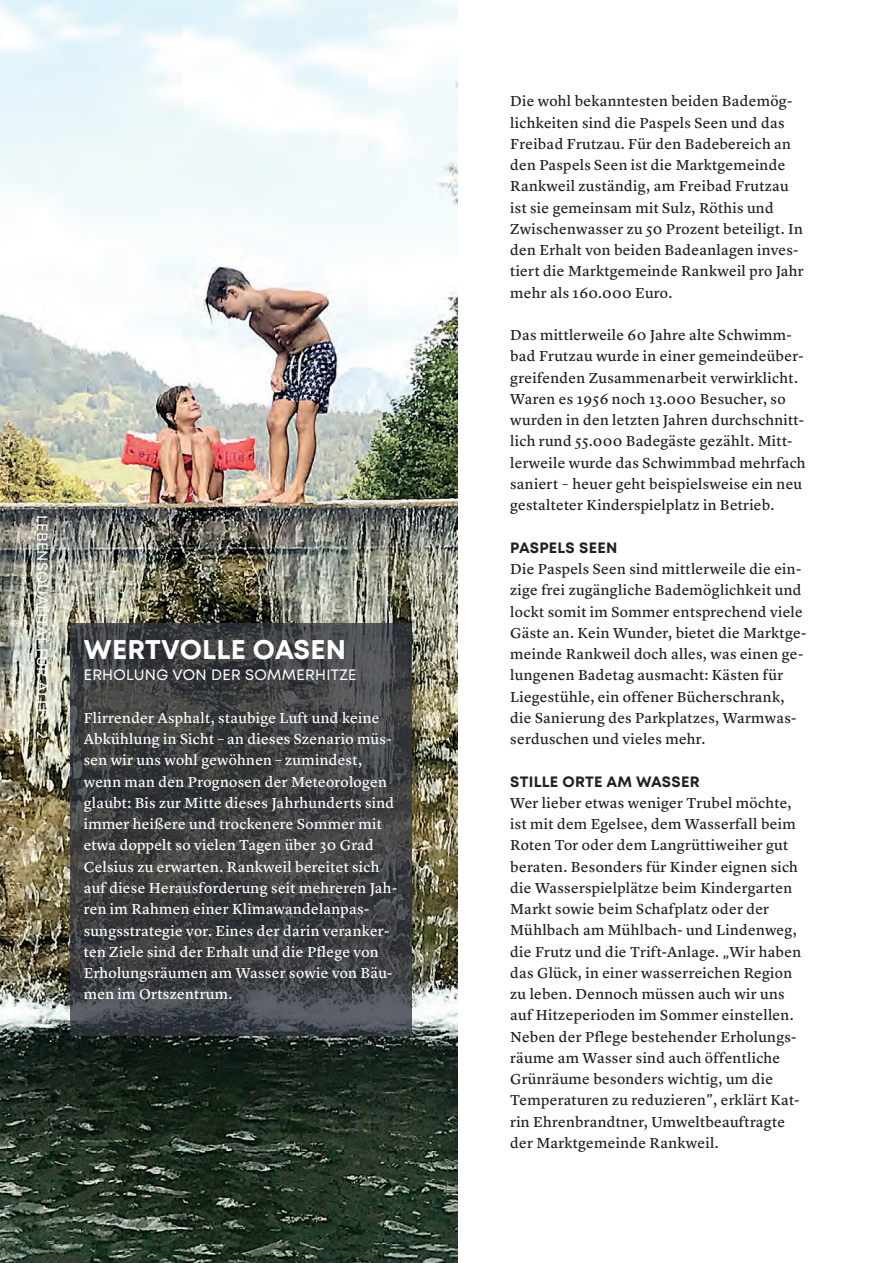
<style>
.page{position:relative;width:893px;height:1263px;background:#fff}
.page>*{position:absolute;margin:0;border:0;box-sizing:border-box;transform-origin:0 0}
.t1{font:700 27px "Mont";letter-spacing:.01em;color:#fff}
.t2{font:15px/21.3px "Lyon Text Regular No.2";letter-spacing:.02em;color:#231f20}
.t3{font:15px/21.3px "Lyon Text Regular No.2";letter-spacing:.02em;color:#fff}
.t4{font:15px "Mont";letter-spacing:.02em;color:#fff}
.t5{font:700 15px "Mont";letter-spacing:.02em;color:#231f20}
.s1{font-family:"National"}
.s2{font-family:"The Mix"}
</style>
<div class="page">
<img style="left:0;top:0;width:457px;height:1263px">
<svg style="left:70px;top:623px;width:341px;height:412px;background:#3f4143"></svg>
<p class="t4" style="left:52px;top:515px;width:226px;rotate:90deg">LEBENSQUALITÄT FÜR ALLE 2</p>
<h1 class="t1" style="left:84px;top:632px;width:264px">WERTVOLLE OASEN</h1>
<p class="t4" style="left:84px;top:665px;width:274px">ERHOLUNG VON DER SOMMERHITZE</p>
<p class="t3" style="left:84px;top:706px;width:315px">Flirrender Asphalt, staubige Luft und keine Abkühlung in Sicht – an dieses Szenario müs&shy;sen wir uns wohl gewöhnen – zumindest, wenn man den Prognosen der Meteorologen glaubt: Bis zur Mitte dieses Jahrhunderts sind immer heißere und trockenere Sommer mit etwa doppelt so vielen Tagen über 30 Grad Celsius zu erwarten. Rankweil bereitet sich auf diese Herausforderung seit mehreren Jah&shy;ren im Rahmen einer Klimawandelanpas&shy;sungsstrategie vor. Eines der darin veranker&shy;ten Ziele sind der Erhalt und die Pflege von Erholungsräumen am Wasser sowie von Bäu&shy;men im Ortszentrum.</p>
<p class="t2" style="left:510px;top:89px;width:295px">Die wohl bekanntesten beiden Bademög&shy;lichkeiten sind die Paspels Seen und das Freibad Frutzau. Für den Badebereich an den Paspels Seen ist die Marktgemeinde Rankweil zuständig, am Freibad Frutzau ist sie gemeinsam mit Sulz, Röthis und Zwischenwasser zu 50 Prozent beteiligt. In den Erhalt von beiden Badeanlagen inves&shy;tiert die Marktgemeinde Rankweil pro Jahr mehr als 160.000 Euro.</p>
<p class="t2" style="left:510px;top:323px;width:297px">Das mittlerweile 60 Jahre alte Schwimm&shy;bad Frutzau wurde in einer gemeindeüber&shy;greifenden Zusammenarbeit verwirklicht.<br>Waren es 1956 noch 13.000 Besucher, so wurden in den letzten Jahren durchschnitt&shy;lich rund 55.000 Badegäste gezählt. Mitt&shy;lerweile wurde das Schwimmbad mehrfach saniert <span class="s1">–</span> heuer geht beispielsweise ein neu gestalteter Kinderspielplatz in Betrieb.</p>
<p class="t5" style="left:510px;top:538px;width:109px">PASPELS SEEN</p>
<p class="t2" style="left:510px;top:557px;width:298px">Die Paspels Seen sind mittlerweile die ein&shy;zige frei zugängliche Bademöglichkeit und lockt somit im Sommer entsprechend viele Gäste an. Kein Wunder, bietet die Marktge&shy;meinde Rankweil doch alles, was einen ge&shy;lungenen Badetag ausmacht: Kästen für Liegestühle, ein offener Bücherschrank, die Sanierung des Parkplatzes, Warmwas&shy;serduschen und vieles mehr.</p>
<p class="t5" style="left:510px;top:771px;width:191px">STILLE ORTE AM WASSER</p>
<p class="t2" style="left:510px;top:791px;width:292px">Wer lieber etwas weniger Trubel möchte, ist mit dem Egelsee, dem Wasserfall beim Roten Tor oder dem Langrüttiweiher gut beraten. Besonders für Kinder eignen sich die Wasserspielplätze beim Kindergarten Markt sowie beim Schafplatz oder der Mühlbach am Mühlbach- und Lindenweg, die Frutz und die Trift-Anlage. <span class="s2">„</span>Wir haben das Glück, in einer wasserreichen Region zu leben. Dennoch müssen auch wir uns auf Hitzeperioden im Sommer einstellen.<br>Neben der Pflege bestehender Erholungs&shy;räume am Wasser sind auch öffentliche Grünräume besonders wichtig, um die Temperaturen zu reduzieren<span class="s2">”</span>, erklärt Kat&shy;rin Ehrenbrandtner, Umweltbeauftragte der Marktgemeinde Rankweil.</p>
</div>
